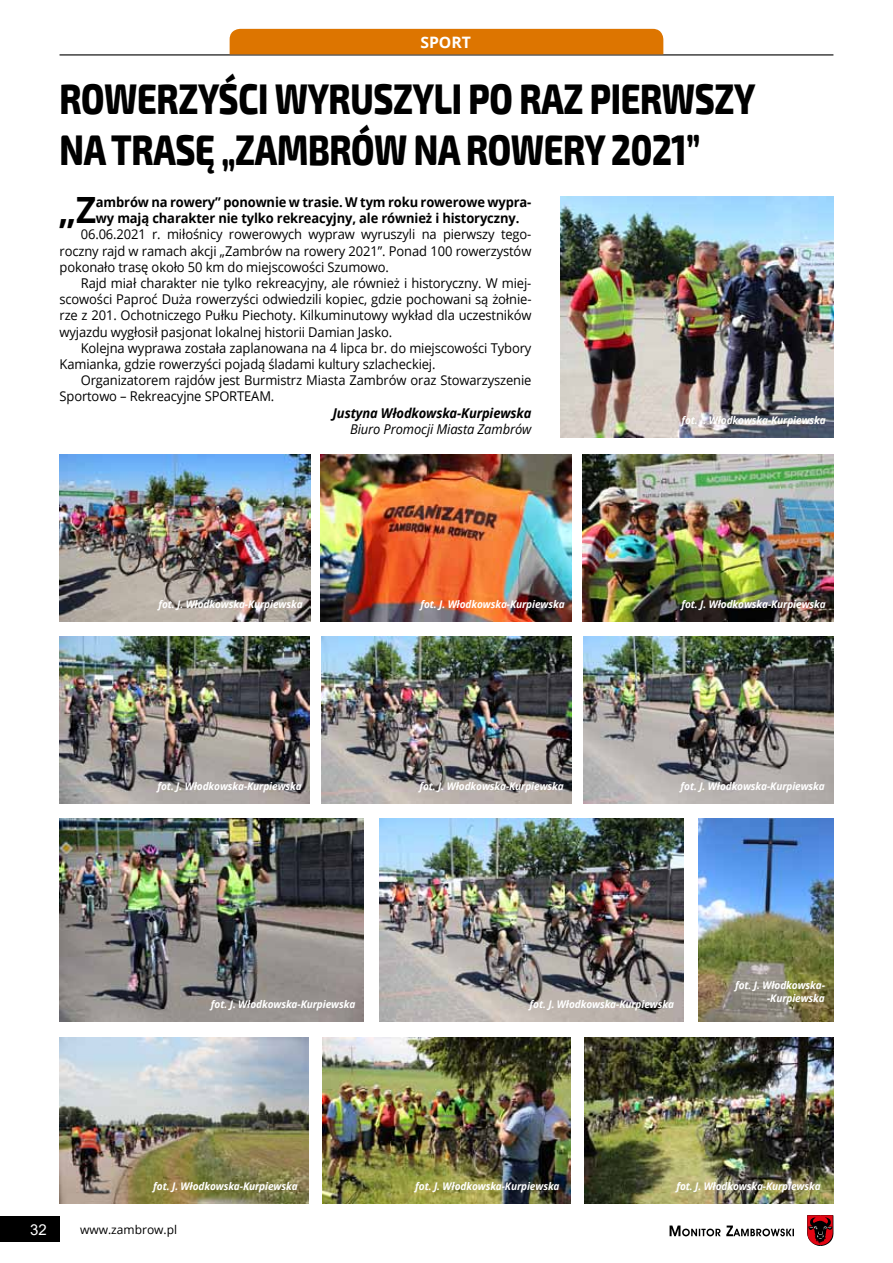
<style>
.page{position:relative;width:893px;height:1263px;background:#fff}
.page>*{position:absolute;margin:0;border:0;box-sizing:border-box;transform-origin:0 0}
.t1{font:800 42px/50.4px "Exo 2";letter-spacing:-.01em;color:#000;scale:.8 1}
.t2{font:700 36.15px "Open Sans";color:#000;scale:.96 1}
.t3{font:700 15.75px "Open Sans";color:#fff}
.t4{font:15px "Arial";color:#fff}
.t5{font:13.5px/16.2px "Open Sans";letter-spacing:-.01em;color:#000;text-align:justify;scale:.96 1}
.t6{font:700 13.5px/16.2px "Open Sans";letter-spacing:-.01em;color:#000;scale:.96 1}
.t7{font:italic 700 13.5px "Open Sans";letter-spacing:-.01em;color:#000;scale:.96 1}
.t8{font:italic 13.5px "Open Sans";letter-spacing:-.01em;color:#000;scale:.96 1}
.t9{font:12px "Open Sans";color:#000}
.t10{font:italic 700 10.5px/12.6px "Open Sans";letter-spacing:-.01em;color:#fff;text-align:right;scale:.96 1}
</style>
<div class="page">
<svg style="left:670px;top:1225px;width:124px;height:11px"></svg>
<svg style="left:807px;top:1215px;width:26px;height:31px"></svg>
<div style="left:0;top:1216px;width:60px;height:26px;background:#000"></div>
<hr style="left:60px;top:54px;width:773px;height:1px;background:#000">
<div style="left:230px;top:29px;width:433px;height:25px;background:#dd7500"></div>
<img style="left:583px;top:454px;width:250px;height:167px">
<img style="left:560px;top:197px;width:273px;height:241px">
<img style="left:60px;top:454px;width:250px;height:167px">
<img style="left:320px;top:454px;width:251px;height:167px">
<img style="left:60px;top:637px;width:249px;height:166px">
<img style="left:321px;top:637px;width:250px;height:166px">
<img style="left:583px;top:637px;width:250px;height:166px">
<img style="left:60px;top:819px;width:304px;height:202px">
<img style="left:379px;top:819px;width:305px;height:202px">
<img style="left:60px;top:1038px;width:248px;height:165px">
<img style="left:698px;top:819px;width:135px;height:202px">
<img style="left:322px;top:1038px;width:249px;height:165px">
<img style="left:585px;top:1038px;width:248px;height:165px">
<p class="t3" style="left:420px;top:31px;width:52px">SPORT</p>
<h1 class="t1" style="left:60px;top:75px;width:871px">ROWERZYŚCI WYRUSZYLI PO RAZ PIERWSZY<br>NA TRASĘ „ZAMBRÓW NA ROWERY 2021”</h1>
<h2 class="t2" style="left:58px;top:185px;width:41px">„Z</h2>
<p class="t6" style="left:96px;top:194px;width:455px">ambrów na rowery” ponownie w trasie. W tym roku rowerowe wypra&shy;wy mają charakter nie tylko rekreacyjny, ale również i historyczny.</p>
<p class="t5" style="left:60px;top:226px;width:493px;text-indent:21px">06.06.2021 r. miłośnicy rowerowych wypraw wyruszyli na pierwszy tego&shy;roczny rajd w ramach akcji „Zambrów na rowery 2021”. Ponad 100 rowerzystów pokonało trasę około 50 km do miejscowości Szumowo.</p>
<p class="t5" style="left:60px;top:275px;width:493px;text-indent:21px">Rajd miał charakter nie tylko rekreacyjny, ale również i historyczny. W miej&shy;scowości Paproć Duża rowerzyści odwiedzili kopiec, gdzie pochowani są żołnie&shy;rze z 201. Ochotniczego Pułku Piechoty. Kilkuminutowy wykład dla uczestników wyjazdu wygłosił pasjonat lokalnej historii Damian Jasko.</p>
<p class="t5" style="left:60px;top:339px;width:493px;text-indent:21px">Kolejna wyprawa została zaplanowana na 4 lipca br. do miejscowości Tybory<br>Kamianka, gdzie rowerzyści pojadą śladami kultury szlacheckiej.</p>
<p class="t5" style="left:60px;top:372px;width:493px;text-indent:21px">Organizatorem rajdów jest Burmistrz Miasta Zambrów oraz Stowarzyszenie<br>Sportowo – Rekreacyjne SPORTEAM.</p>
<p class="t7" style="left:333px;top:403px;width:208px">Justyna Włodkowska-Kurpiewska</p>
<p class="t8" style="left:350px;top:420px;width:190px">Biuro Promocji Miasta Zambrów</p>
<p class="t10" style="left:681px;top:414px;width:152px">fot. J. Włodkowska-Kurpiewska</p>
<p class="t10" style="left:158px;top:598px;width:152px">fot. J. Włodkowska-Kurpiewska</p>
<p class="t10" style="left:158px;top:780px;width:152px">fot. J. Włodkowska-Kurpiewska</p>
<p class="t10" style="left:420px;top:598px;width:152px">fot. J. Włodkowska-Kurpiewska</p>
<p class="t10" style="left:419px;top:780px;width:152px">fot. J. Włodkowska-Kurpiewska</p>
<p class="t10" style="left:681px;top:598px;width:152px">fot. J. Włodkowska-Kurpiewska</p>
<p class="t10" style="left:681px;top:780px;width:152px">fot. J. Włodkowska-Kurpiewska</p>
<p class="t10" style="left:211px;top:998px;width:152px">fot. J. Włodkowska-Kurpiewska</p>
<p class="t10" style="left:530px;top:998px;width:152px">fot. J. Włodkowska-Kurpiewska</p>
<p class="t10" style="left:735px;top:979px;width:95px">fot. J. Włodkowska--Kurpiewska</p>
<p class="t10" style="left:153px;top:1180px;width:152px">fot. J. Włodkowska-Kurpiewska</p>
<p class="t4" style="left:30px;top:1219px;width:18px">32</p>
<p class="t9" style="left:80px;top:1222px;width:99px">www.zambrow.pl</p>
<p class="t10" style="left:415px;top:1180px;width:152px">fot. J. Włodkowska-Kurpiewska</p>
<p class="t10" style="left:676px;top:1180px;width:152px">fot. J. Włodkowska-Kurpiewska</p>
</div>
